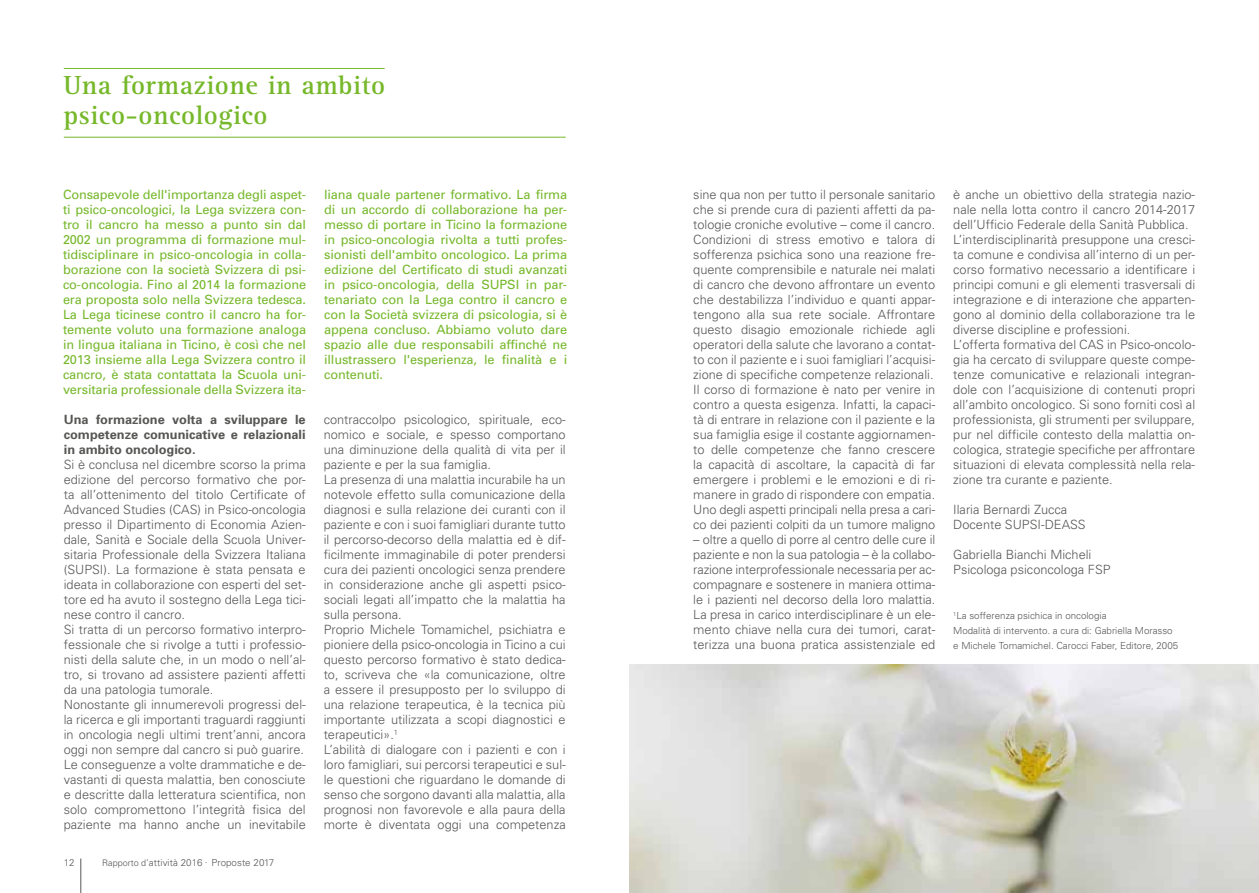
<style>
.page{position:relative;width:1259px;height:893px;background:#fff}
.page>*{position:absolute;margin:0;border:0;box-sizing:border-box;transform-origin:0 0}
.t1{font:700 27px/30px "Rotis Serif";letter-spacing:.02em;color:#76b82a}
.t2{font:300 12.75px/15px "Univers";color:#575756}
.t3{font:12.75px/15px "Univers";letter-spacing:-.01em;color:#76b82a;text-align:justify}
.t4{font:700 12.75px/15px "Univers";color:#575756;text-align:justify}
.t5{font:300 9.75px/15px "Univers";color:#575756}
.s1{font-size:9px}
</style>
<div class="page">
<hr style="left:64px;top:68px;width:321px;height:1px;background:#76b82a">
<hr style="left:64px;top:137px;width:502px;height:1px;background:#76b82a">
<hr style="left:81px;top:858px;width:1px;height:35px;background:#575756">
<img style="left:629px;top:664px;width:630px;height:229px">
<h1 class="t1" style="left:64px;top:71px;width:323px">Una formazione in ambito psico-oncologico</h1>
<p class="t3" style="left:63px;top:187px;width:245px">Consapevole dell'importanza degli aspet&shy;ti psico-oncologici, la Lega svizzera con&shy;tro il cancro ha messo a punto sin dal 2002 un programma di formazione mul&shy;tidisciplinare in psico-oncologia in colla&shy;borazione con la società Svizzera di psi&shy;co-oncologia. Fino al 2014 la formazione era proposta solo nella Svizzera tedesca.<br>La Lega ticinese contro il cancro ha for&shy;temente voluto una formazione analoga in lingua italiana in Ticino, è così che nel 2013 insieme alla Lega Svizzera contro il cancro, è stata contattata la Scuola uni&shy;versitaria professionale della Svizzera ita-</p>
<p class="t3" style="left:324px;top:187px;width:245px">liana quale partener formativo. La firma di un accordo di collaborazione ha per&shy;messo di portare in Ticino la formazione in psico-oncologia rivolta a tutti profes&shy;sionisti dell'ambito oncologico. La prima edizione del Certificato di studi avanzati in psico-oncologia, della SUPSI in par&shy;tenariato con la Lega contro il cancro e con la Società svizzera di psicologia, si è appena concluso. Abbiamo voluto dare spazio alle due responsabili affinché ne illustrassero l'esperienza, le finalità e i contenuti.</p>
<p class="t4" style="left:64px;top:412px;width:243px">Una formazione volta a sviluppare le competenze comunicative e relazionali in ambito oncologico.</p>
<p class="t2" style="left:64px;top:457px;width:243px">Si è conclusa nel dicembre scorso la prima edizione del percorso formativo che por&shy;ta all’ottenimento del titolo Certificate of Advanced Studies (CAS) in Psico-oncologia presso il Dipartimento di Economia Azien&shy;dale, Sanità e Sociale della Scuola Univer&shy;sitaria Professionale della Svizzera Italiana (SUPSI). La formazione è stata pensata e ideata in collaborazione con esperti del set&shy;tore ed ha avuto il sostegno della Lega tici&shy;nese contro il cancro.<br>Si tratta di un percorso formativo interpro&shy;fessionale che si rivolge a tutti i professio&shy;nisti della salute che, in un modo o nell’al&shy;tro, si trovano ad assistere pazienti affetti da una patologia tumorale.<br>Nonostante gli innumerevoli progressi del&shy;la ricerca e gli importanti traguardi raggiunti in oncologia negli ultimi trent’anni, ancora oggi non sempre dal cancro si può guarire.<br>Le conseguenze a volte drammatiche e de&shy;vastanti di questa malattia, ben conosciute e descritte dalla letteratura scientifica, non solo compromettono l’integrità fisica del paziente ma hanno anche un inevitabile</p>
<p class="t5" style="left:64px;top:855px;width:12px">12</p>
<p class="t5" style="left:102px;top:855px;width:174px"><span class="s1">Rapporto d</span>'attività 2016 . Proposte 2017</p>
<p class="t2" style="left:324px;top:411px;width:243px">contraccolpo psicologico, spirituale, eco&shy;nomico e sociale, e spesso comportano una diminuzione della qualità di vita per il paziente e per la sua famiglia.<br>La presenza di una malattia incurabile ha un notevole effetto sulla comunicazione della diagnosi e sulla relazione dei curanti con il paziente e con i suoi famigliari durante tutto il percorso-decorso della malattia ed è dif&shy;ficilmente immaginabile di poter prendersi cura dei pazienti oncologici senza prendere in considerazione anche gli aspetti psico&shy;sociali legati all’impatto che la malattia ha sulla persona.<br>Proprio Michele Tomamichel, psichiatra e pioniere della psico-oncologia in Ticino a cui questo percorso formativo è stato dedica&shy;to, scriveva che «la comunicazione, oltre a essere il presupposto per lo sviluppo di una relazione terapeutica, è la tecnica più importante utilizzata a scopi diagnostici e terapeutici».<sup>1<br></sup>L’abilità di dialogare con i pazienti e con i loro famigliari, sui percorsi terapeutici e sul&shy;le questioni che riguardano le domande di senso che sorgono davanti alla malattia, alla prognosi non favorevole e alla paura della morte è diventata oggi una competenza</p>
<p class="t2" style="left:693px;top:187px;width:243px">sine qua non per tutto il personale sanitario che si prende cura di pazienti affetti da pa&shy;tologie croniche evolutive – come il cancro.<br>Condizioni di stress emotivo e talora di sofferenza psichica sono una reazione fre&shy;quente comprensibile e naturale nei malati di cancro che devono affrontare un evento che destabilizza l’individuo e quanti appar&shy;tengono alla sua rete sociale. Affrontare questo disagio emozionale richiede agli operatori della salute che lavorano a contat&shy;to con il paziente e i suoi famigliari l’acquisi&shy;zione di specifiche competenze relazionali.<br>Il corso di formazione è nato per venire in contro a questa esigenza. Infatti, la capaci&shy;tà di entrare in relazione con il paziente e la sua famiglia esige il costante aggiornamen&shy;to delle competenze che fanno crescere la capacità di ascoltare, la capacità di far emergere i problemi e le emozioni e di ri&shy;manere in grado di rispondere con empatia.<br>Uno degli aspetti principali nella presa a cari&shy;co dei pazienti colpiti da un tumore maligno</p>
<p class="t2" style="left:693px;top:532px;width:243px;text-align:justify">– oltre a quello di porre al centro delle cure il paziente e non la sua patologia – è la collabo&shy;razione interprofessionale necessaria per ac&shy;compagnare e sostenere in maniera ottima&shy;le i pazienti nel decorso della loro malattia.<br>La presa in carico interdisciplinare è un ele&shy;mento chiave nella cura dei tumori, carat&shy;terizza una buona pratica assistenziale ed</p>
<p class="t2" style="left:953px;top:187px;width:243px">è anche un obiettivo della strategia nazio&shy;nale nella lotta contro il cancro 2014-2017 dell’Ufficio Federale della Sanità Pubblica.<br>L’interdisciplinarità presuppone una cresci&shy;ta comune e condivisa all’interno di un per&shy;corso formativo necessario a identificare i principi comuni e gli elementi trasversali di integrazione e di interazione che apparten&shy;gono al dominio della collaborazione tra le diverse discipline e professioni.<br>L’offerta formativa del CAS in Psico-oncolo&shy;gia ha cercato di sviluppare queste compe&shy;tenze comunicative e relazionali integran&shy;dole con l’acquisizione di contenuti propri all’ambito oncologico. Si sono forniti così al professionista, gli strumenti per sviluppare, pur nel difficile contesto della malattia on&shy;cologica, strategie specifiche per affrontare situazioni di elevata complessità nella rela&shy;zione tra curante e paziente.</p>
<p class="t2" style="left:953px;top:502px;width:134px">Ilaria Bernardi Zucca<br>Docente SUPSI-DEASS</p>
<p class="t2" style="left:953px;top:547px;width:159px">Gabriella Bianchi Micheli<br>Psicologa psiconcologa FSP</p>
<p class="t5" style="left:953px;top:608px;width:226px"><sup>1</sup>La sofferenza psichica in oncologia<br>Modalità di intervento. a cura di: Gabriella Morasso e Michele Tomamichel. Carocci Faber, Editore, 2005</p>
</div>
